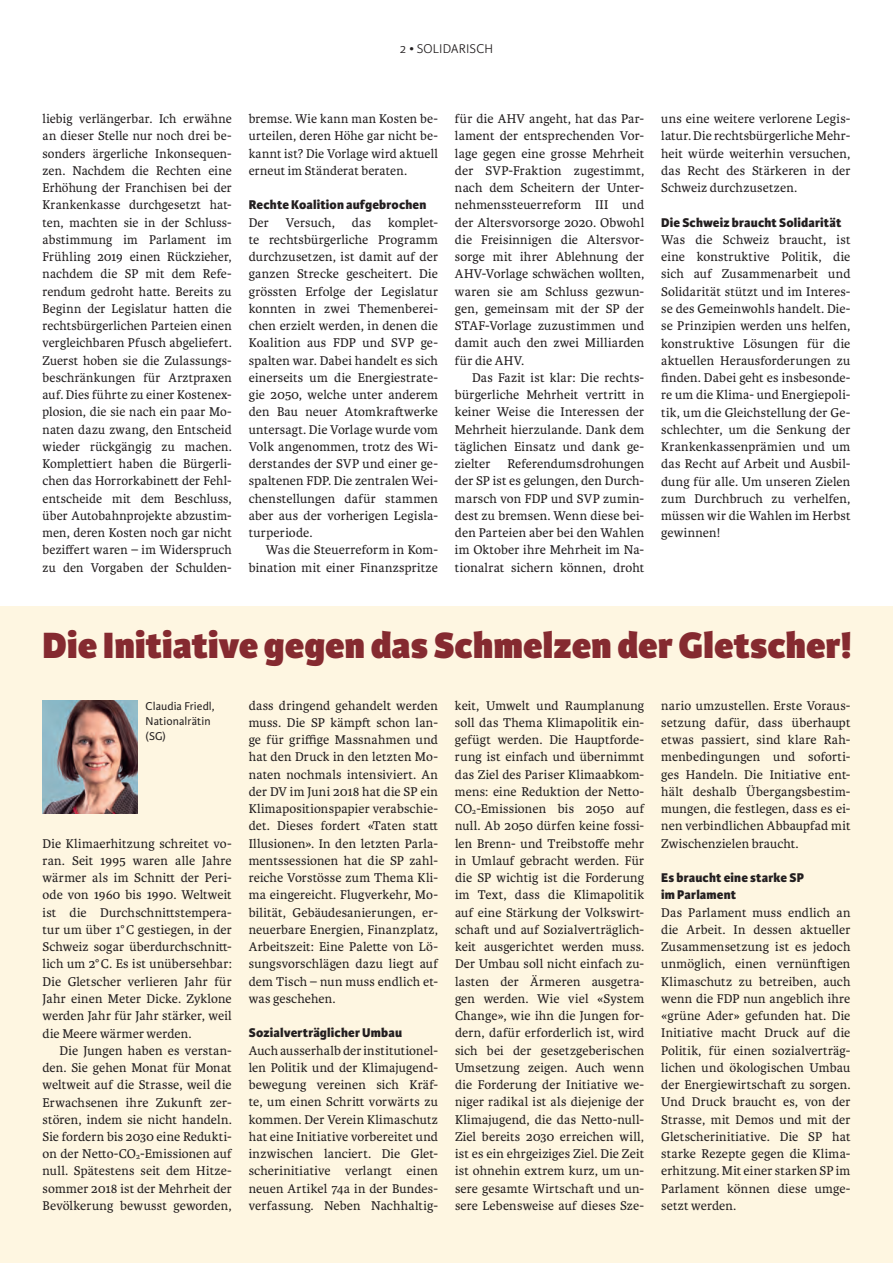
<style>
.page{position:relative;width:893px;height:1263px;background:#fff}
.page>*{position:absolute;margin:0;border:0;box-sizing:border-box;transform-origin:0 0}
.t1{font:800 39px "Karmina Sans";letter-spacing:.005em;color:#852a30}
.t2{font:13.5px/17.2px "Karmina";letter-spacing:.01em;color:#231f20;text-align:justify}
.t3{font:800 13.5px/17.2px "Karmina Sans";letter-spacing:.01em;color:#231f20}
.t4{font:300 13.5px "Karmina Sans";letter-spacing:.015em;color:#231f20}
.t5{font:12px/15px "Karmina Sans";letter-spacing:.01em;color:#231f20}
</style>
<div class="page">
<div style="left:0;top:606px;width:893px;height:657px;background:#fef6e1"></div>
<img style="left:43px;top:701px;width:94px;height:112px">
<p class="t4" style="left:400px;top:41px;width:95px">2 • SOLIDARISCH</p>
<p class="t2" style="left:43px;top:110px;width:191px">liebig verlängerbar. Ich erwähne an dieser Stelle nur noch drei be&shy;sonders ärgerliche Inkonsequen&shy;zen. Nachdem die Rechten eine Erhöhung der Franchisen bei der Krankenkasse durchgesetzt hat&shy;ten, machten sie in der Schluss&shy;abstimmung im Parlament im Frühling 2019 einen Rückzieher, nachdem die SP mit dem Refe&shy;rendum gedroht hatte. Bereits zu Beginn der Legislatur hatten die rechtsbürgerlichen Parteien einen vergleichbaren Pfusch abgeliefert.<br>Zuerst hoben sie die Zulassungs&shy;beschränkungen für Arztpraxen auf. Dies führte zu einer Kostenex&shy;plosion, die sie nach ein paar Mo&shy;naten dazu zwang, den Entscheid wieder rückgängig zu machen.<br>Komplettiert haben die Bürgerli&shy;chen das Horrorkabinett der Fehl&shy;entscheide mit dem Beschluss, über Autobahnprojekte abzustim&shy;men, deren Kosten noch gar nicht beziffert waren – im Widerspruch zu den Vorgaben der Schulden-</p>
<p class="t2" style="left:249px;top:110px;width:191px">bremse. Wie kann man Kosten be&shy;urteilen, deren Höhe gar nicht be&shy;kannt ist? Die Vorlage wird aktuell erneut im Ständerat beraten.</p>
<p class="t3" style="left:249px;top:197px;width:179px">Rechte Koalition aufgebrochen</p>
<p class="t2" style="left:249px;top:214px;width:22px">Der</p>
<p class="t2" style="left:286px;top:214px;width:51px">Versuch,</p>
<p class="t2" style="left:352px;top:214px;width:21px">das</p>
<p class="t2" style="left:249px;top:214px;width:191px;text-indent:139px">komplet&shy;te rechtsbürgerliche Programm durchzusetzen, ist damit auf der ganzen Strecke gescheitert. Die grössten Erfolge der Legislatur konnten in zwei Themenberei&shy;chen erzielt werden, in denen die Koalition aus FDP und SVP ge&shy;spalten war. Dabei handelt es sich einerseits um die Energiestrate&shy;gie 2050, welche unter anderem den Bau neuer Atomkraftwerke untersagt. Die Vorlage wurde vom Volk angenommen, trotz des Wi&shy;derstandes der SVP und einer ge&shy;spaltenen FDP. Die zentralen Wei&shy;chenstellungen dafür stammen aber aus der vorherigen Legisla&shy;turperiode.</p>
<p class="t2" style="left:249px;top:542px;width:191px;text-align:right">Was die Steuerreform in Kom&shy;bination mit einer Finanzspritze</p>
<p class="t2" style="left:455px;top:110px;width:191px">für die AHV angeht, hat das Par&shy;lament der entsprechenden Vor&shy;lage gegen eine grosse Mehrheit der SVP-Fraktion zugestimmt, nach dem Scheitern der Unter&shy;nehmenssteuerreform III und der Altersvorsorge 2020. Obwohl die Freisinnigen die Altersvor&shy;sorge mit ihrer Ablehnung der AHV-Vorlage schwächen wollten, waren sie am Schluss gezwun&shy;gen, gemeinsam mit der SP der STAF-Vorlage zuzustimmen und damit auch den zwei Milliarden für die AHV.</p>
<p class="t2" style="left:455px;top:369px;width:191px;text-indent:17px">Das Fazit ist klar: Die rechts&shy;bürgerliche Mehrheit vertritt in keiner Weise die Interessen der Mehrheit hierzulande. Dank dem täglichen Einsatz und dank ge&shy;zielter</p>
<p class="t2" style="left:455px;top:455px;width:191px;text-indent:52px">Referendumsdrohungen der SP ist es gelungen, den Durch&shy;marsch von FDP und SVP zumin&shy;dest zu bremsen. Wenn diese bei&shy;den Parteien aber bei den Wahlen im Oktober ihre Mehrheit im Na&shy;tionalrat sichern können, droht</p>
<p class="t2" style="left:661px;top:110px;width:191px">uns eine weitere verlorene Legis&shy;latur. Die rechtsbürgerliche Mehr&shy;heit würde weiterhin versuchen, das Recht des Stärkeren in der Schweiz durchzusetzen.</p>
<p class="t3" style="left:661px;top:214px;width:182px">Die Schweiz braucht Solidarität</p>
<p class="t2" style="left:661px;top:231px;width:191px">Was die Schweiz braucht, ist eine konstruktive Politik, die sich auf Zusammenarbeit und Solidarität stützt und im Interes&shy;se des Gemeinwohls handelt. Die&shy;se Prinzipien werden uns helfen, konstruktive Lösungen für die aktuellen Herausforderungen zu finden. Dabei geht es insbesonde&shy;re um die Klima- und Energiepoli&shy;tik, um die Gleichstellung der Ge&shy;schlechter, um die Senkung der Krankenkassenprämien und um das Recht auf Arbeit und Ausbil&shy;dung für alle. Um unseren Zielen zum Durchbruch zu verhelfen, müssen wir die Wahlen im Herbst gewinnen!</p>
<h1 class="t1" style="left:43px;top:622px;width:811px">Die Initiative gegen das Schmelzen der Gletscher!</h1>
<p class="t2" style="left:249px;top:697px;width:191px">dass dringend gehandelt werden muss. Die SP kämpft schon lan&shy;ge für griffige Massnahmen und hat den Druck in den letzten Mo&shy;naten nochmals intensiviert. An der DV im Juni 2018 hat die SP ein Klimapositionspapier verabschie&shy;det. Dieses fordert «Taten statt Illusionen». In den letzten Parla&shy;mentssessionen hat die SP zahl&shy;reiche Vorstösse zum Thema Kli&shy;ma eingereicht. Flugverkehr, Mo&shy;bilität, Gebäudesanierungen, er&shy;neuerbare Energien, Finanzplatz, Arbeitszeit: Eine Palette von Lö&shy;sungsvorschlägen dazu liegt auf dem Tisch – nun muss endlich et&shy;was geschehen.</p>
<p class="t3" style="left:249px;top:1025px;width:155px">Sozialverträglicher Umbau</p>
<p class="t2" style="left:249px;top:1042px;width:191px">Auch ausserhalb der institutionel&shy;len Politik und der Klimajugend&shy;bewegung vereinen sich Kräf&shy;te, um einen Schritt vorwärts zu kommen. Der Verein Klimaschutz hat eine Initiative vorbereitet und inzwischen lanciert. Die Glet&shy;scherinitiative verlangt einen neuen Artikel 74a in der Bundes&shy;verfassung. Neben Nachhaltig-</p>
<p class="t5" style="left:146px;top:699px;width:71px">Claudia Friedl,<br>Nationalrätin (SG)</p>
<p class="t2" style="left:661px;top:697px;width:191px">nario umzustellen. Erste Voraus&shy;setzung dafür, dass überhaupt etwas passiert, sind klare Rah&shy;menbedingungen und soforti&shy;ges Handeln. Die Initiative ent&shy;hält deshalb Übergangsbestim&shy;mungen, die festlegen, dass es ei&shy;nen verbindlichen Abbaupfad mit Zwischenzielen braucht.</p>
<p class="t3" style="left:661px;top:869px;width:144px">Es braucht eine starke SP im Parlament</p>
<p class="t2" style="left:661px;top:904px;width:191px">Das Parlament muss endlich an die Arbeit. In dessen aktueller Zusammensetzung ist es jedoch unmöglich, einen vernünftigen Klimaschutz zu betreiben, auch wenn die FDP nun angeblich ihre «grüne Ader» gefunden hat. Die Initiative macht Druck auf die Politik, für einen sozialverträg&shy;lichen und ökologischen Umbau der Energiewirtschaft zu sorgen.<br>Und Druck braucht es, von der Strasse, mit Demos und mit der Gletscherinitiative. Die SP hat starke Rezepte gegen die Klima&shy;erhitzung. Mit einer starken SP im Parlament können diese umge&shy;setzt werden.</p>
<p class="t2" style="left:455px;top:697px;width:191px">keit, Umwelt und Raumplanung soll das Thema Klimapolitik ein&shy;gefügt werden. Die Hauptforde&shy;rung ist einfach und übernimmt das Ziel des Pariser Klimaabkom&shy;mens: eine Reduktion der Netto-CO<sub>2</sub>-Emissionen bis 2050 auf null. Ab 2050 dürfen keine fossi&shy;len Brenn- und Treibstoffe mehr in Umlauf gebracht werden. Für die SP wichtig ist die Forderung im Text, dass die Klimapolitik auf eine Stärkung der Volkswirt&shy;schaft und auf Sozialverträglich&shy;keit ausgerichtet werden muss.<br>Der Umbau soll nicht einfach zu&shy;lasten der Ärmeren ausgetra&shy;gen werden. Wie viel «System Change», wie ihn die Jungen for&shy;dern, dafür erforderlich ist, wird sich bei der gesetzgeberischen Umsetzung zeigen. Auch wenn die Forderung der Initiative we&shy;niger radikal ist als diejenige der Klimajugend, die das Netto-null-Ziel bereits 2030 erreichen will, ist es ein ehrgeiziges Ziel. Die Zeit ist ohnehin extrem kurz, um un&shy;sere gesamte Wirtschaft und un&shy;sere Lebensweise auf dieses Sze-</p>
<p class="t2" style="left:43px;top:835px;width:191px">Die Klimaerhitzung schreitet vo&shy;ran. Seit 1995 waren alle Jahre wärmer als im Schnitt der Peri&shy;ode von 1960 bis 1990. Weltweit ist die Durchschnittstempera&shy;tur um über 1°C gestiegen, in der Schweiz sogar überdurchschnitt&shy;lich um 2°C. Es ist unübersehbar:<br>Die Gletscher verlieren Jahr für Jahr einen Meter Dicke. Zyklone werden Jahr für Jahr stärker, weil die Meere wärmer werden.</p>
<p class="t2" style="left:43px;top:1042px;width:191px;text-indent:17px">Die Jungen haben es verstan&shy;den. Sie gehen Monat für Monat weltweit auf die Strasse, weil die Erwachsenen ihre Zukunft zer&shy;stören, indem sie nicht handeln.<br>Sie fordern bis 2030 eine Redukti&shy;on der Netto-CO<sub>2</sub>-Emissionen auf null. Spätestens seit dem Hitze&shy;sommer 2018 ist der Mehrheit der Bevölkerung bewusst geworden,</p>
</div>
